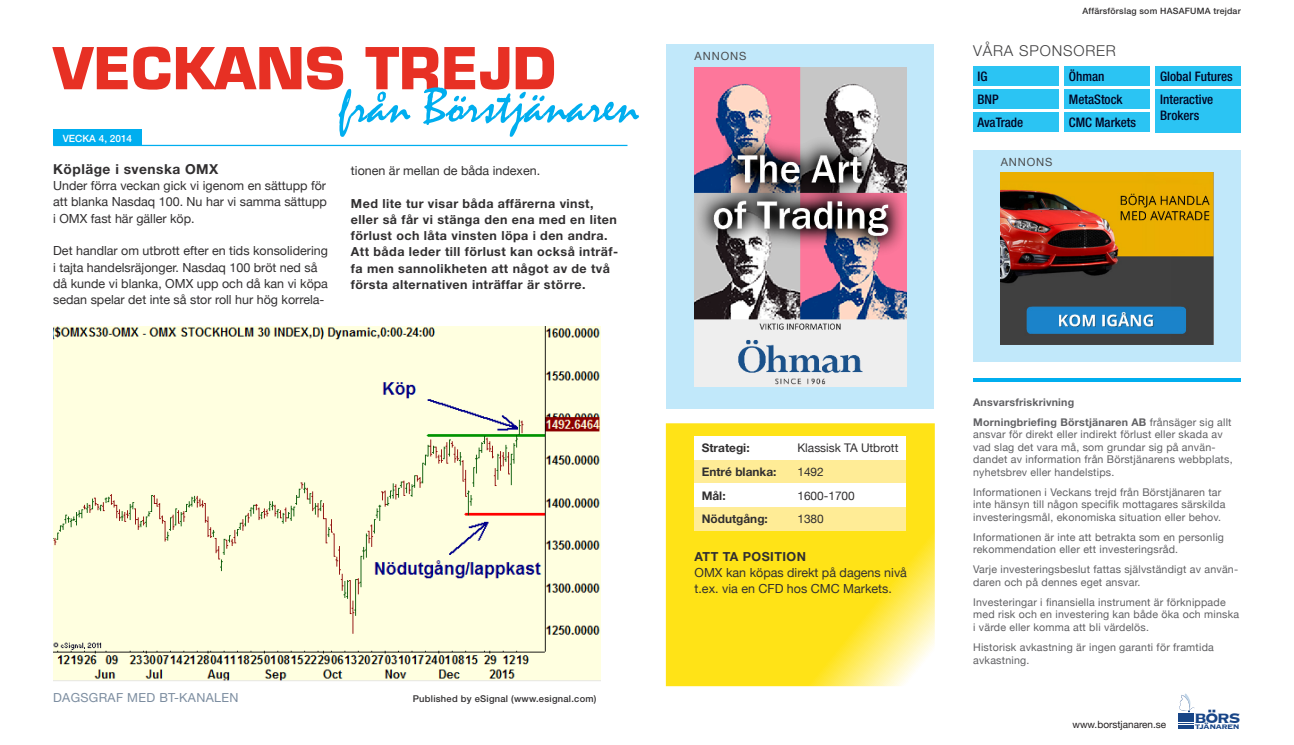
<style>
.page{position:relative;width:1294px;height:745px;background:#fff}
.page>*{position:absolute;margin:0;border:0;box-sizing:border-box;transform-origin:0 0}
.t1{font:700 56.25px "Eurostile";color:#e73024}
.t2{font:50.62px "Mistral";color:#00aeef}
.t3{font:300 15px "Helvetica Neue";letter-spacing:.055em;color:#3e3e3f}
.rub_till_bröd{font:700 13.75px "Helvetica Neue";letter-spacing:.035em;color:#312f30}
.sponsorer{font:500 condensed 13.12px/16.2px "Helvetica Neue";color:#000424}
.rub_till_bröd-2{font:12.5px/16.2px "Helvetica Neue";color:#312f30;text-align:justify}
.rub_till_bröd-3{font:700 12.5px/16.2px "Helvetica Neue";letter-spacing:.035em;color:#312f30}
.bröd{font:12.5px/16.2px "Helvetica Neue";color:#312f30}
.t4{font:12.5px "Helvetica Neue";letter-spacing:.025em;color:#7c8da0}
.bröd-2{font:700 12.5px "Helvetica Neue";letter-spacing:.035em;color:#312f30}
.bröd-3{font:700 11.88px "Helvetica Neue";color:#312f30}
.bröd-4{font:11.88px "Helvetica Neue";color:#312f30}
.t5{font:11.25px "Helvetica Neue";letter-spacing:.075em;color:#4b4c4d}
.t6{font:10.62px/12.5px "Helvetica Neue";letter-spacing:.02em;color:#616164}
.t7{font:700 10.62px/20px "Helvetica Neue";letter-spacing:.02em;color:#616164}
.t8{font:700 10.25px "Copperplate";color:#184587}
.t9{font:10px "Helvetica Neue";color:#231f20}
.datum{font:500 10px "Helvetica Neue";color:#fff}
.t10{font:500 9.38px "Helvetica Neue";letter-spacing:.025em;color:#312f30}
.t11{font:500 8.75px "Helvetica Neue";letter-spacing:.025em;color:#312f30}
.s1{font-weight:400}
</style>
<div class="page">
<hr style="left:53px;top:145px;width:574px;height:1px;background:#00aeef">
<svg style="left:1178px;top:725px;width:15px;height:3px"></svg>
<svg style="left:1178px;top:693px;width:16px;height:29px"></svg>
<div style="left:666px;top:44px;width:268px;height:364px;background:#c1e8fa"></div>
<hr style="left:973px;top:378px;width:267px;height:4px;background:#00aeef">
<svg style="left:666px;top:423px;width:268px;height:262px;background:#ffe52a"></svg>
<div style="left:694px;top:436px;width:212px;height:23px;background:#fff"></div>
<div style="left:694px;top:459px;width:212px;height:24px;background:#ffec96"></div>
<div style="left:694px;top:483px;width:212px;height:23px;background:#fff"></div>
<div style="left:694px;top:506px;width:212px;height:24px;background:#ffec96"></div>
<div style="left:53px;top:130px;width:89px;height:15px;background:#00aeef"></div>
<div style="left:973px;top:150px;width:267px;height:211px;background:#c1e8fa"></div>
<img style="left:53px;top:326px;width:548px;height:354px">
<div style="left:1155px;top:103px;width:85px;height:29px;background:#2bc4f3"></div>
<div style="left:1064px;top:112px;width:85px;height:20px;background:#2bc4f3"></div>
<div style="left:973px;top:112px;width:85px;height:20px;background:#2bc4f3"></div>
<div style="left:973px;top:66px;width:85px;height:20px;background:#2bc4f3"></div>
<div style="left:1064px;top:66px;width:85px;height:20px;background:#2bc4f3"></div>
<div style="left:1155px;top:66px;width:85px;height:20px;background:#2bc4f3"></div>
<div style="left:973px;top:89px;width:85px;height:20px;background:#2bc4f3"></div>
<div style="left:1064px;top:89px;width:85px;height:20px;background:#2bc4f3"></div>
<div style="left:1155px;top:89px;width:85px;height:20px;background:#2bc4f3"></div>
<img style="left:1000px;top:173px;width:213px;height:171px">
<img style="left:694px;top:67px;width:212px;height:319px">
<h1 class="t1" style="left:53px;top:34px;width:504px">VECKANS TREJD</h1>
<h2 class="t2" style="left:339px;top:78px;width:301px">från Börstjänaren</h2>
<p class="datum" style="left:63px;top:132px;width:71px">VECKA 4, 2014</p>
<p class="rub_till_bröd" style="left:53px;top:160px;width:167px">Köpläge i svenska OMX</p>
<p class="rub_till_bröd-2" style="left:53px;top:178px;width:275px">Under förra veckan gick vi igenom en sättupp för att blanka Nasdaq 100. Nu har vi samma sättupp i OMX fast här gäller köp.</p>
<p class="rub_till_bröd-2" style="left:53px;top:243px;width:276px;text-align:left">Det handlar om utbrott efter en tids konsolidering i tajta handelsräjonger. Nasdaq 100 bröt ned så då kunde vi blanka, OMX upp och då kan vi köpa sedan spelar det inte så stor roll hur hög korrela-</p>
<p class="rub_till_bröd-2" style="left:351px;top:163px;width:191px">tionen är mellan de båda indexen.</p>
<p class="rub_till_bröd-3" style="left:351px;top:195px;width:269px">Med lite tur visar båda affärerna vinst, eller så får vi stänga den ena med en liten förlust och låta vinsten löpa i den andra.<br>Att båda leder till förlust kan också inträf&shy;fa men sannolikheten att något av de två första alternativen inträffar är större.</p>
<p class="t4" style="left:53px;top:689px;width:187px">DAGSGRAF MED BT-KANALEN</p>
<p class="t10" style="left:413px;top:692px;width:185px">Published by eSignal (www.esignal.com)</p>
<p class="t5" style="left:694px;top:48px;width:53px">ANNONS</p>
<p class="bröd-3" style="left:701px;top:440px;width:49px">Strategi:</p>
<p class="bröd-3" style="left:701px;top:464px;width:76px">Entré blanka:</p>
<p class="bröd-3" style="left:701px;top:487px;width:25px">Mål:</p>
<p class="bröd-3" style="left:701px;top:511px;width:68px">Nödutgång:</p>
<p class="bröd-4" style="left:797px;top:439px;width:102px">Klassisk TA Utbrott</p>
<p class="bröd-4" style="left:797px;top:463px;width:28px">1492</p>
<p class="bröd-4" style="left:797px;top:486px;width:59px">1600-1700</p>
<p class="bröd-4" style="left:797px;top:510px;width:28px">1380</p>
<p class="bröd-2" style="left:694px;top:548px;width:113px">ATT TA POSITION</p>
<p class="bröd" style="left:694px;top:564px;width:214px">OMX kan köpas direkt på dagens nivå t.ex. via en CFD hos CMC Markets.</p>
<p class="t11" style="left:1082px;top:6px;width:160px">Affärsförslag som HASAFUMA trejdar</p>
<h3 class="t3" style="left:973px;top:42px;width:144px">VÅRA SPONSORER</h3>
<p class="sponsorer" style="left:977px;top:68px;width:11px">IG</p>
<p class="sponsorer" style="left:1068px;top:68px;width:37px">Öhman</p>
<p class="sponsorer" style="left:1160px;top:68px;width:74px">Global Futures</p>
<p class="sponsorer" style="left:977px;top:91px;width:23px">BNP</p>
<p class="sponsorer" style="left:1068px;top:91px;width:55px">MetaStock</p>
<p class="sponsorer" style="left:1160px;top:91px;width:55px">Interactive<br>Brokers</p>
<p class="sponsorer" style="left:977px;top:114px;width:47px">AvaTrade</p>
<p class="sponsorer" style="left:1068px;top:114px;width:69px">CMC Markets</p>
<p class="t5" style="left:1000px;top:154px;width:53px">ANNONS</p>
<p class="t7" style="left:973px;top:391px;width:260px">Ansvarsfriskrivning<br>Morningbriefing Börstjänaren AB <span class="s1">frånsäger sig allt</span></p>
<p class="t6" style="left:973px;top:428px;width:261px">ansvar för direkt eller indirekt förlust eller skada av vad slag det vara må, som grundar sig på använ&shy;dandet av information från Börstjänarens webbplats, nyhetsbrev eller handelstips.</p>
<p class="t6" style="left:973px;top:486px;width:254px">Informationen i Veckans trejd från Börstjänaren tar inte hänsyn till någon specifik mottagares särskilda investeringsmål, ekonomiska situation eller behov.</p>
<p class="t6" style="left:973px;top:531px;width:252px">Informationen är inte att betrakta som en personlig rekommendation eller ett investeringsråd.</p>
<p class="t6" style="left:973px;top:563px;width:266px">Varje investeringsbeslut fattas självständigt av använ&shy;daren och på dennes eget ansvar.</p>
<p class="t6" style="left:973px;top:596px;width:267px">Investeringar i finansiella instrument är förknippade med risk och en investering kan både öka och minska i värde eller komma att bli värdelös.</p>
<p class="t6" style="left:973px;top:641px;width:242px">Historisk avkastning är ingen garanti för framtida avkastning.</p>
<p class="t9" style="left:1072px;top:717px;width:95px">www.borstjanaren.se</p>
<p class="t8" style="left:1193px;top:718px;width:48px"><sup>b</sup>t j ä<sup>ö</sup>n a<sup>r</sup>r e n<sup>s</sup></p>
</div>
